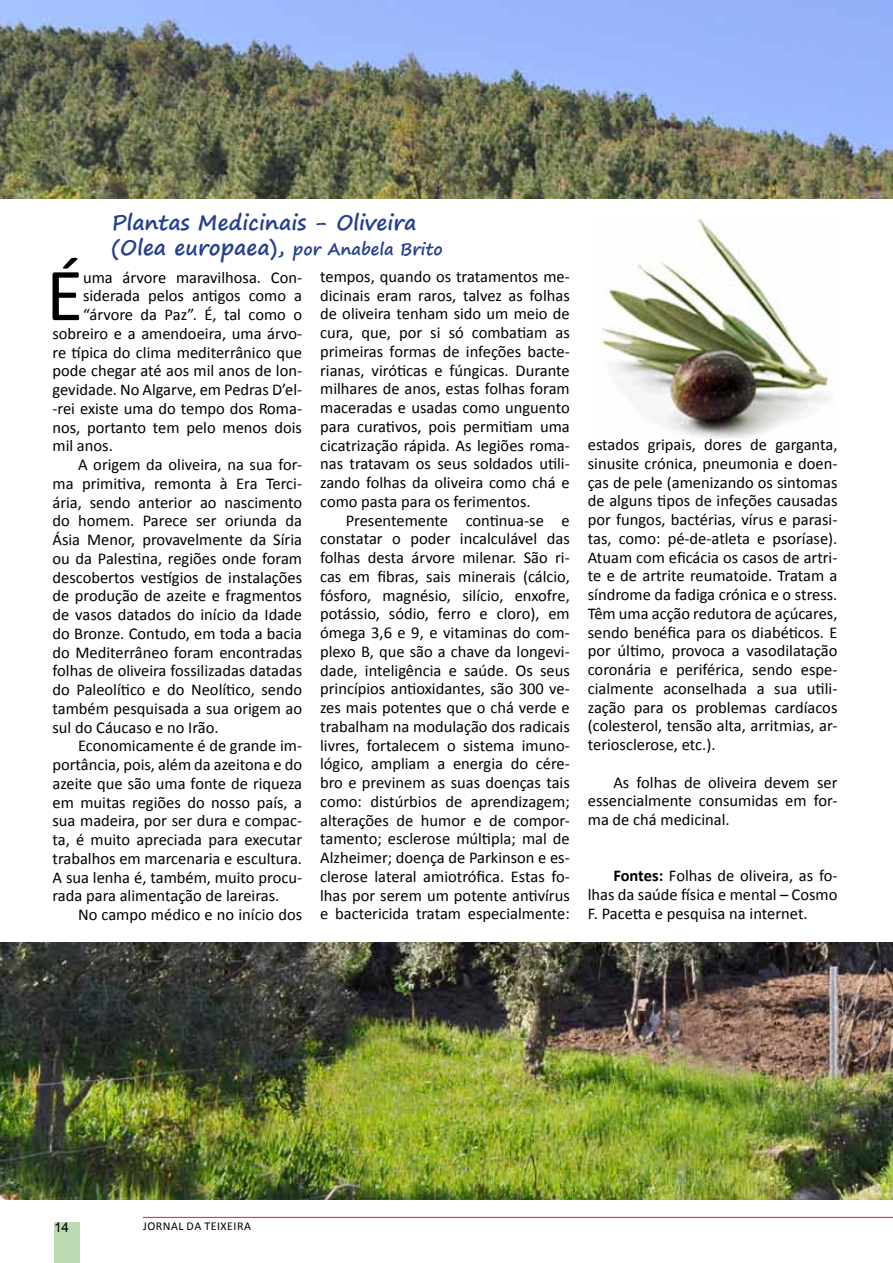
<style>
.page{position:relative;width:893px;height:1263px;background:#fff}
.page>*{position:absolute;margin:0;border:0;box-sizing:border-box;transform-origin:0 0}
.t1{font:75.6px "Calibri";color:#000}
.t2{font:700 21px/25.2px "Segoe Print";color:#25408f}
.t3{font:16.5px/18.8px "Calibri";color:#000;text-align:justify}
.t4{font:13.5px "Arial";color:#000}
.t5{font:12px "Calibri";letter-spacing:.04em;color:#000}
.s1{font-size:16.5px}
.s2{font-weight:700}
</style>
<div class="page">
<div style="left:54px;top:1222px;width:26px;height:41px;background:#bddab3"></div>
<hr style="left:143px;top:1217px;width:750px;height:1px;background:#d2232a">
<img style="left:0;top:0;width:893px;height:1199px">
<div style="left:0;top:199px;width:893px;height:742px;background:#fff"></div>
<img style="left:599px;top:219px;width:232px;height:219px">
<p class="t2" style="left:112px;top:209px;width:332px">Plantas Medicinais - Oliveira (Olea europaea), <span class="s1">por Anabela Brito</span></p>
<h1 class="t1" style="left:46px;top:247px;width:38px">É</h1>
<p class="t3" style="left:320px;top:267px;width:251px">tempos, quando os tratamentos me&shy;dicinais eram raros, talvez as folhas de oliveira tenham sido um meio de cura, que, por si só combatiam as primeiras formas de infeções bacte&shy;rianas, viróticas e fúngicas. Durante milhares de anos, estas folhas foram maceradas e usadas como unguento para curativos, pois permitiam uma cicatrização rápida. As legiões roma&shy;nas tratavam os seus soldados utili&shy;zando folhas da oliveira como chá e como pasta para os ferimentos.</p>
<p class="t3" style="left:320px;top:511px;width:251px;text-indent:26px">Presentemente continua-se e constatar o poder incalculável das folhas desta árvore milenar. São ri&shy;cas em fibras, sais minerais (cálcio, fósforo, magnésio, silício, enxofre, potássio, sódio, ferro e cloro), em ómega 3,6 e 9, e vitaminas do com&shy;plexo B, que são a chave da longevi&shy;dade, inteligência e saúde. Os seus princípios antioxidantes, são 300 ve&shy;zes mais potentes que o chá verde e trabalham na modulação dos radicais livres, fortalecem o sistema imuno&shy;lógico, ampliam a energia do cére&shy;bro e previnem as suas doenças tais como: distúrbios de aprendizagem; alterações de humor e de compor&shy;tamento; esclerose múltipla; mal de Alzheimer; doença de Parkinson e es&shy;clerose lateral amiotrófica. Estas fo&shy;lhas por serem um potente antivírus e bactericida tratam especialmente:</p>
<p class="t3" style="left:83px;top:268px;width:221px">uma árvore maravilhosa. Con-</p>
<p class="t3" style="left:83px;top:287px;width:221px">siderada pelos antigos como a</p>
<p class="t3" style="left:83px;top:305px;width:221px">“árvore da Paz”. É, tal como o</p>
<p class="t3" style="left:53px;top:324px;width:251px">sobreiro e a amendoeira, uma árvo-</p>
<p class="t3" style="left:53px;top:343px;width:251px">re típica do clima mediterrânico que</p>
<p class="t3" style="left:53px;top:362px;width:251px">pode chegar até aos mil anos de lon-</p>
<p class="t3" style="left:53px;top:380px;width:251px">gevidade. No Algarve, em Pedras D’el-</p>
<p class="t3" style="left:53px;top:399px;width:251px">-rei existe uma do tempo dos Roma-</p>
<p class="t3" style="left:53px;top:418px;width:251px">nos, portanto tem pelo menos dois</p>
<p class="t3" style="left:53px;top:436px;width:62px">mil anos.</p>
<p class="t3" style="left:78px;top:455px;width:226px">A origem da oliveira, na sua for-</p>
<p class="t3" style="left:53px;top:474px;width:251px">ma primitiva, remonta à Era Terci-</p>
<p class="t3" style="left:53px;top:493px;width:251px">ária, sendo anterior ao nascimento</p>
<p class="t3" style="left:53px;top:511px;width:251px">do homem. Parece ser oriunda da</p>
<p class="t3" style="left:53px;top:530px;width:251px">Ásia Menor, provavelmente da Síria</p>
<p class="t3" style="left:53px;top:549px;width:251px">ou da Palestina, regiões onde foram</p>
<p class="t3" style="left:53px;top:568px;width:251px">descobertos vestígios de instalações</p>
<p class="t3" style="left:53px;top:586px;width:251px">de produção de azeite e fragmentos</p>
<p class="t3" style="left:53px;top:605px;width:251px">de vasos datados do início da Idade</p>
<p class="t3" style="left:53px;top:624px;width:251px">do Bronze. Contudo, em toda a bacia</p>
<p class="t3" style="left:53px;top:643px;width:251px">do Mediterrâneo foram encontradas</p>
<p class="t3" style="left:53px;top:661px;width:251px">folhas de oliveira fossilizadas datadas</p>
<p class="t3" style="left:53px;top:680px;width:251px">do Paleolítico e do Neolítico, sendo</p>
<p class="t3" style="left:53px;top:699px;width:251px">também pesquisada a sua origem ao</p>
<p class="t3" style="left:53px;top:718px;width:168px">sul do Cáucaso e no Irão.</p>
<p class="t3" style="left:78px;top:736px;width:226px">Economicamente é de grande im-</p>
<p class="t3" style="left:53px;top:755px;width:251px">portância, pois, além da azeitona e do</p>
<p class="t3" style="left:53px;top:774px;width:251px">azeite que são uma fonte de riqueza</p>
<p class="t3" style="left:53px;top:793px;width:251px">em muitas regiões do nosso país, a</p>
<p class="t3" style="left:53px;top:811px;width:251px">sua madeira, por ser dura e compac-</p>
<p class="t3" style="left:53px;top:830px;width:251px">ta, é muito apreciada para executar</p>
<p class="t3" style="left:53px;top:849px;width:251px">trabalhos em marcenaria e escultura.</p>
<p class="t3" style="left:53px;top:868px;width:251px">A sua lenha é, também, muito procu-</p>
<p class="t3" style="left:53px;top:886px;width:228px">rada para alimentação de lareiras.</p>
<p class="t3" style="left:78px;top:905px;width:226px">No campo médico e no início dos</p>
<p class="t3" style="left:588px;top:435px;width:251px">estados gripais, dores de garganta, sinusite crónica, pneumonia e doen&shy;ças de pele (amenizando os sintomas de alguns tipos de infeções causadas por fungos, bactérias, vírus e parasi&shy;tas, como: pé-de-atleta e psoríase).<br>Atuam com eficácia os casos de artri&shy;te e de artrite reumatoide. Tratam a síndrome da fadiga crónica e o stress.<br>Têm uma acção redutora de açúcares, sendo benéfica para os diabéticos. E por último, provoca a vasodilatação coronária e periférica, sendo espe&shy;cialmente aconselhada a sua utili&shy;zação para os problemas cardíacos (colesterol, tensão alta, arritmias, ar&shy;teriosclerose, etc.).</p>
<p class="t3" style="left:588px;top:773px;width:251px;text-indent:26px">As folhas de oliveira devem ser essencialmente consumidas em for&shy;ma de chá medicinal.</p>
<p class="t3" style="left:588px;top:866px;width:251px;text-indent:26px"><span class="s2">Fontes:</span> Folhas de oliveira, as fo&shy;lhas da saúde física e mental – Cosmo F. Pacetta e pesquisa na internet.</p>
<p class="t4" style="left:54px;top:1218px;width:17px">14</p>
<p class="t5" style="left:143px;top:1218px;width:13px">Jornal</p>
<p class="t5" style="left:187px;top:1218px;width:48px">da Teixeira</p>
</div>
